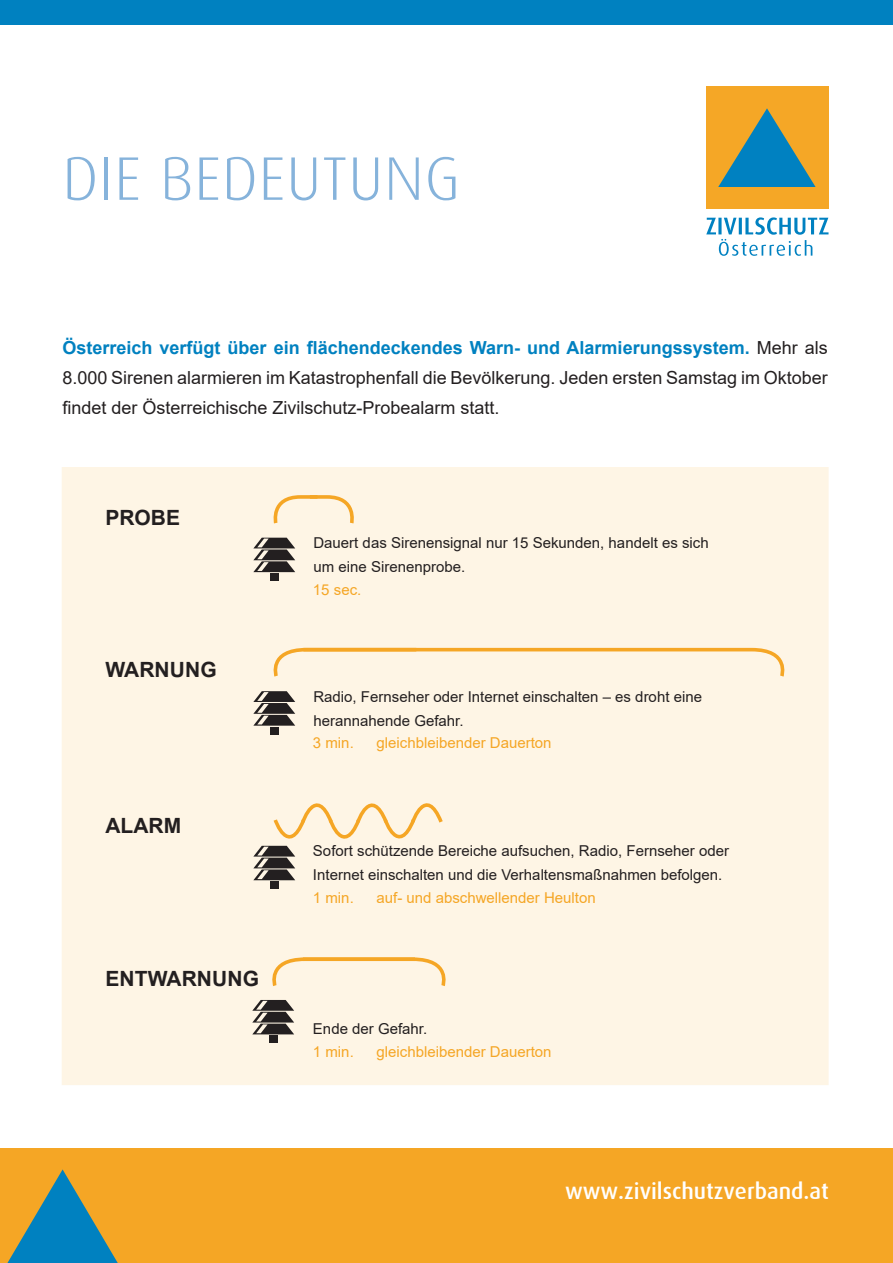
<style>
.page{position:relative;width:893px;height:1263px;background:#fff}
.page>*{position:absolute;margin:0;border:0;box-sizing:border-box;transform-origin:0 0}
.t1{font:300 61.5px "Dax";letter-spacing:.015em;color:#86b3db}
.t2{font:500 22.5px "Dax";color:#fff}
.t3{font:700 21px "Arial";letter-spacing:.005em;color:#231f20}
.t4{font:18px/30px "Arial";color:#231f20;text-align:justify}
.t5{font:15px/24px "Arial";color:#231f20}
.t6{font:15px "Arial";color:#f5a625}
.s1{font-weight:700;color:#0081c0}
</style>
<div class="page">
<div style="left:0;top:0;width:893px;height:25px;background:#0081c0"></div>
<div style="left:62px;top:467px;width:767px;height:618px;background:#fef5e5"></div>
<div style="left:269px;top:1036px;width:9px;height:7px;background:#231f20"></div>
<svg style="left:252px;top:1000px;width:42px;height:34px"></svg>
<div style="left:270px;top:727px;width:9px;height:7px;background:#231f20"></div>
<svg style="left:253px;top:691px;width:42px;height:35px"></svg>
<div style="left:270px;top:882px;width:9px;height:7px;background:#231f20"></div>
<svg style="left:272px;top:957px;width:174px;height:29px"></svg>
<svg style="left:273px;top:647px;width:512px;height:30px"></svg>
<svg style="left:253px;top:803px;width:190px;height:77px"></svg>
<div style="left:270px;top:573px;width:9px;height:8px;background:#231f20"></div>
<svg style="left:253px;top:538px;width:42px;height:34px"></svg>
<div style="left:0;top:1148px;width:893px;height:115px;background:#f5a625"></div>
<div style="left:706px;top:86px;width:122px;height:122px;background:#f5a726"></div>
<svg style="left:718px;top:108px;width:98px;height:79px"></svg>
<svg style="left:706px;top:217px;width:122px;height:39px"></svg>
<svg style="left:273px;top:495px;width:81px;height:29px"></svg>
<svg style="left:7px;top:1169px;width:111px;height:94px"></svg>
<h1 class="t1" style="left:62px;top:145px;width:399px">DIE BEDEUTUNG</h1>
<p class="t4" style="left:62px;top:332px;width:767px"><span class="s1">Österreich verfügt über ein flächendeckendes Warn- und Alarmierungssystem.</span> Mehr als 8.000 Sirenen alarmieren im Katastrophenfall die Bevölkerung. Jeden ersten Samstag im Oktober findet der Österreichische Zivilschutz-Probealarm statt.</p>
<h3 class="t3" style="left:105px;top:503px;width:76px">PROBE</h3>
<h3 class="t3" style="left:105px;top:654px;width:113px">WARNUNG</h3>
<h3 class="t3" style="left:105px;top:811px;width:77px">ALARM</h3>
<h3 class="t3" style="left:105px;top:964px;width:155px">ENTWARNUNG</h3>
<p class="t5" style="left:313px;top:530px;width:397px">Dauert das Sirenensignal nur 15 Sekunden, handelt es sich um eine Sirenenprobe.</p>
<p class="t6" style="left:313px;top:579px;width:50px">15 sec.</p>
<p class="t5" style="left:313px;top:684px;width:390px">Radio, Fernseher oder Internet einschalten – es droht eine herannahende Gefahr.</p>
<p class="t6" style="left:313px;top:733px;width:42px">3 min.</p>
<p class="t6" style="left:376px;top:733px;width:177px">gleichbleibender Dauerton</p>
<p class="t5" style="left:313px;top:839px;width:418px">Sofort schützende Bereiche aufsuchen, Radio, Fernseher oder<br>Internet einschalten und die Verhaltensmaßnahmen befolgen.</p>
<p class="t6" style="left:313px;top:887px;width:42px">1 min.</p>
<p class="t6" style="left:376px;top:887px;width:221px">auf- und abschwellender Heulton</p>
<p class="t5" style="left:313px;top:1017px;width:116px">Ende der Gefahr.</p>
<p class="t6" style="left:313px;top:1041px;width:42px">1 min.</p>
<p class="t6" style="left:376px;top:1041px;width:177px">gleichbleibender Dauerton</p>
<h2 class="t2" style="left:565px;top:1178px;width:265px">www.zivilschutzverband.at</h2>
</div>
